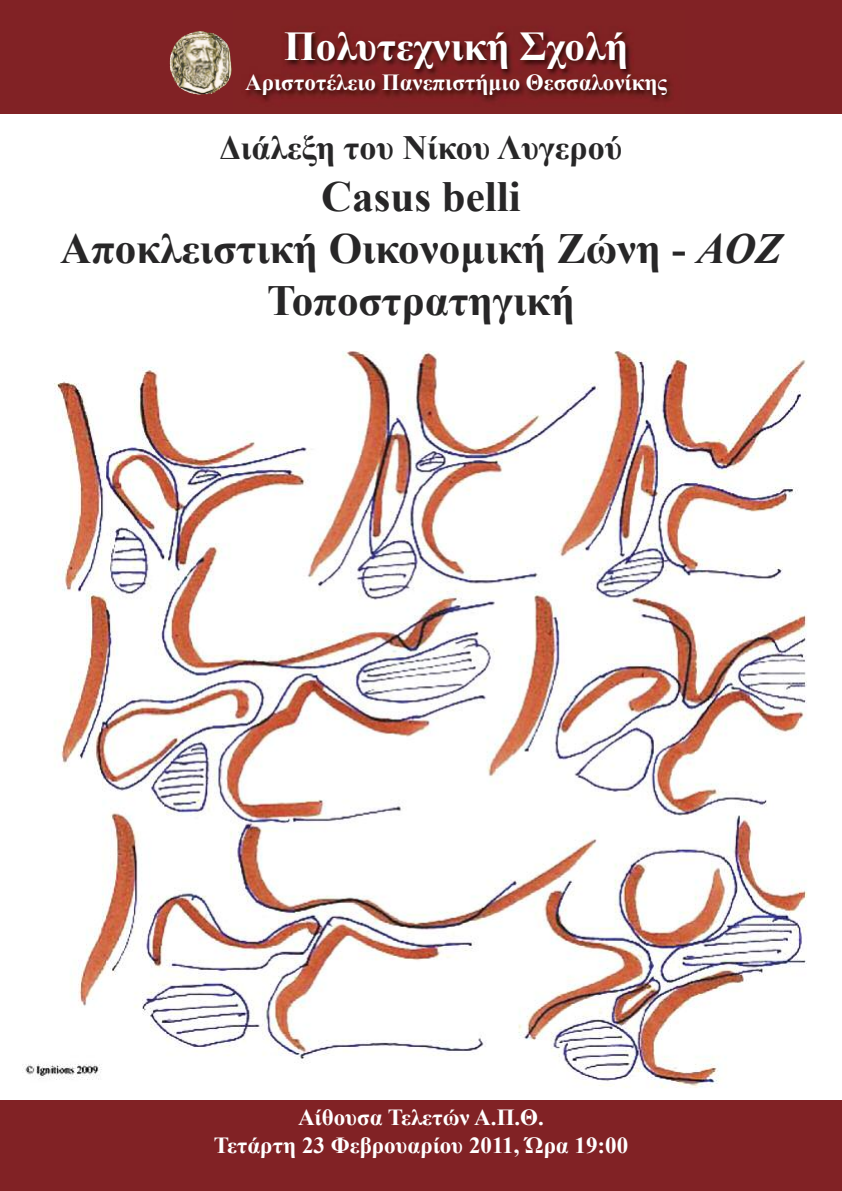
<style>
.page{position:relative;width:842px;height:1191px;background:#fff}
.page>*{position:absolute;margin:0;border:0;box-sizing:border-box;transform-origin:0 0}
.t1{font:700 43px/52px "Times New Roman";color:#272627;text-align:center}
.t2{font:700 41px "Times New Roman";color:#fff}
.t3{font:700 34px "Times New Roman";color:#272627}
.t4{font:700 23px/27.6px "Times New Roman";color:#fff;text-align:center}
.s1{font-style:italic}
</style>
<div class="page">
<div style="left:0;top:0;width:842px;height:113px;background:#812225"></div>
<div style="left:0;top:1100px;width:842px;height:91px;background:#812225"></div>
<img style="left:174px;top:31px;width:58px;height:64px">
<img style="left:234px;top:31px;width:451px;height:83px">
<img style="left:23px;top:351px;width:784px;height:737px">
<h2 class="t2" style="left:284px;top:24px;width:346px">Πολυτεχνική Σχολή</h2>
<p class="t4" style="left:245px;top:69px;width:424px">Αριστοτέλειο Πανεπιστήμιο Θεσσαλονίκης</p>
<h3 class="t3" style="left:220px;top:128px;width:404px">Διάλεξη του Νίκου Λυγερού</h3>
<h1 class="t1" style="left:60px;top:170px;width:723px">Casus belli<br>Aποκλειστική Οικονομική Ζώνη - <span class="s1">ΑΟΖ<br></span>Τοποστρατηγική</h1>
<p class="t4" style="left:214px;top:1103px;width:416px">Αίθουσα Τελετών Α.Π.Θ.<br>Τετάρτη 23 Φεβρουαρίου 2011, Ώρα 19:00</p>
</div>
